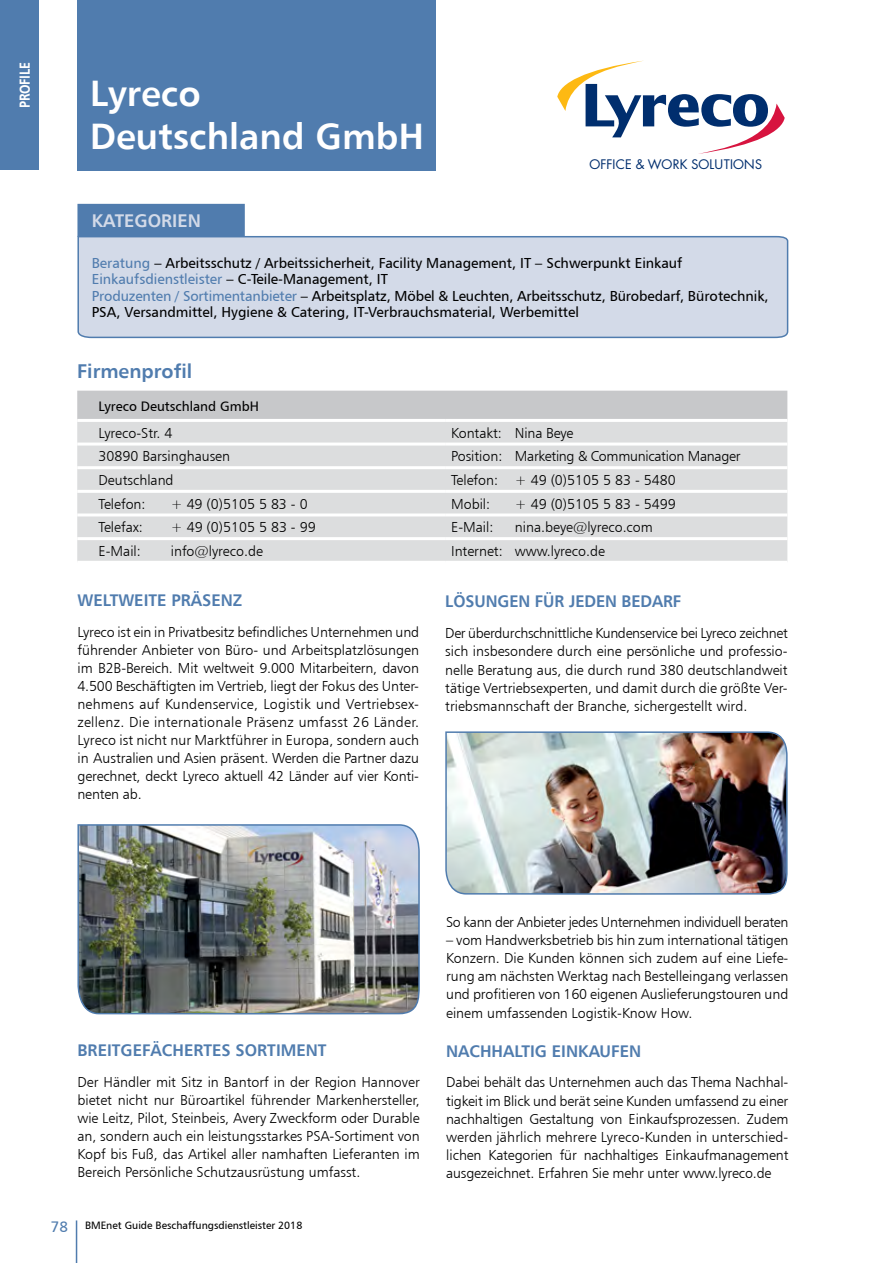
<style>
.page{position:relative;width:893px;height:1263px;background:#fff}
.page>*{position:absolute;margin:0;border:0;box-sizing:border-box;transform-origin:0 0}
.t1{font:700 36px/43.2px "PI Frutiger";color:#fff}
.t2{font:700 19.5px "PI Frutiger";color:#507cae}
.t3{font:700 18px "PI Frutiger";color:#d3dae8}
.t4{font:700 16.5px "PI Frutiger";color:#507cae}
.t5{font:700 15px "PI Frutiger Condensed";letter-spacing:-.01em;color:#fff}
.t6{font:14.55px "Futura T";letter-spacing:-.02em;color:#002e6e}
.t7{font:300 14.25px/18px "PI Frutiger";color:#000;text-align:justify}
.t8{font:14.25px/16.5px "PI Frutiger";color:#000}
.t9{font:300 14.25px "PI Frutiger";letter-spacing:-.025em;color:#000}
.t10{font:300 14.25px "PI Frutiger";letter-spacing:-.02em;color:#000}
.t11{font:13.5px "PI Frutiger";color:#000}
.t12{font:10.5px "PI Frutiger";color:#000}
.s1{color:#507cae}
.s2{font-size:15px;color:#507cae}
</style>
<div class="page">
<hr style="left:76px;top:1220px;width:1px;height:43px;background:#507cae">
<div style="left:0;top:0;width:38px;height:170px;background:#507cae"></div>
<div style="left:77px;top:0;width:359px;height:170px;background:#507cae"></div>
<svg style="left:557px;top:61px;width:228px;height:93px"></svg>
<div style="left:77px;top:235px;width:712px;height:104px;background:#d3dae8"></div>
<div style="left:78px;top:205px;width:166px;height:31px;background:#507cae"></div>
<div style="left:77px;top:204px;width:168px;height:33px;border:2px solid #507cae"></div>
<div style="left:77px;top:391px;width:710px;height:28px;background:#c7c8ca"></div>
<div style="left:77px;top:422px;width:710px;height:139px;background:#dcddde"></div>
<hr style="left:77px;top:443px;width:368px;height:3px;background:#fff">
<hr style="left:445px;top:443px;width:342px;height:3px;background:#fff">
<hr style="left:77px;top:466px;width:368px;height:3px;background:#fff">
<hr style="left:445px;top:466px;width:342px;height:3px;background:#fff">
<hr style="left:77px;top:490px;width:368px;height:3px;background:#fff">
<hr style="left:445px;top:490px;width:342px;height:3px;background:#fff">
<hr style="left:77px;top:513px;width:368px;height:3px;background:#fff">
<hr style="left:445px;top:513px;width:342px;height:3px;background:#fff">
<hr style="left:77px;top:537px;width:368px;height:3px;background:#fff">
<hr style="left:445px;top:537px;width:342px;height:3px;background:#fff">
<img style="left:77px;top:824px;width:343px;height:191px">
<img style="left:445px;top:731px;width:343px;height:164px">
<p class="t5" style="left:16px;top:108px;width:48px;rotate:-90deg">PROFILE</p>
<h1 class="t1" style="left:90px;top:71px;width:335px">Lyreco<br>Deutschland GmbH</h1>
<p class="t3" style="left:92px;top:210px;width:111px">KATEGORIEN</p>
<p class="t6" style="left:589px;top:156px;width:175px">OFFICE &amp; WORK SOLUTIONS</p>
<p class="t8" style="left:92px;top:254px;width:678px"><span class="s1">Beratung</span> – Arbeitsschutz / Arbeitssicherheit, Facility Management, IT – Schwerpunkt Einkauf <span class="s1">Einkaufsdienstleister</span> – C-Teile-Management, IT<br><span class="s1">Produzenten / Sortimentanbieter</span> – Arbeitsplatz, Möbel &amp; Leuchten, Arbeitsschutz, Bürobedarf, Bürotechnik, PSA, Versandmittel, Hygiene &amp; Catering, IT-Verbrauchsmaterial, Werbemittel</p>
<h2 class="t2" style="left:77px;top:359px;width:116px">Firmenprofil</h2>
<p class="t11" style="left:99px;top:398px;width:162px">Lyreco Deutschland GmbH</p>
<p class="t7" style="left:99px;top:423px;width:76px">Lyreco-Str. 4</p>
<p class="t7" style="left:451px;top:423px;width:124px">Kontakt: Nina Beye</p>
<p class="t7" style="left:99px;top:447px;width:133px">30890 Barsinghausen</p>
<p class="t10" style="left:451px;top:448px;width:291px">Position: Marketing &amp; Communication Manager</p>
<p class="t7" style="left:99px;top:471px;width:77px">Deutschland</p>
<p class="t7" style="left:451px;top:471px;width:226px">Telefon: + 49 (0)5105 5 83 - 5480</p>
<p class="t7" style="left:99px;top:494px;width:49px">Telefon:</p>
<p class="t7" style="left:171px;top:494px;width:138px">+ 49 (0)5105 5 83 - 0</p>
<p class="t7" style="left:451px;top:494px;width:41px">Mobil:</p>
<p class="t7" style="left:515px;top:494px;width:162px">+ 49 (0)5105 5 83 - 5499</p>
<p class="t7" style="left:99px;top:518px;width:46px">Telefax:</p>
<p class="t7" style="left:171px;top:518px;width:146px">+ 49 (0)5105 5 83 - 99</p>
<p class="t7" style="left:451px;top:518px;width:44px">E-Mail:</p>
<p class="t7" style="left:515px;top:518px;width:140px">nina.beye@lyreco.com</p>
<p class="t7" style="left:99px;top:542px;width:44px">E-Mail:</p>
<p class="t7" style="left:171px;top:542px;width:94px">info@lyreco.de</p>
<p class="t7" style="left:451px;top:542px;width:155px">Internet: www.lyreco.de</p>
<p class="t4" style="left:77px;top:590px;width:166px">WELTWEITE PRÄSENZ</p>
<p class="t7" style="left:77px;top:622px;width:343px">Lyreco ist ein in Privatbesitz befindliches Unternehmen und führender Anbieter von Büro- und Arbeitsplatzlösungen im B2B-Bereich. Mit weltweit 9.000 Mitarbeitern, davon 4.500 Beschäftigten im Vertrieb, liegt der Fokus des Unter&shy;nehmens auf Kundenservice, Logistik und Vertriebsex&shy;zellenz. Die internationale Präsenz umfasst 26 Länder.<br>Lyreco ist nicht nur Marktführer in Europa, sondern auch in Australien und Asien präsent. Werden die Partner dazu gerechnet, deckt Lyreco aktuell 42 Länder auf vier Konti&shy;nenten ab.</p>
<p class="t4" style="left:445px;top:591px;width:237px">LÖSUNGEN FÜR JEDEN BEDARF</p>
<p class="t7" style="left:445px;top:624px;width:344px">Der überdurchschnittliche Kundenservice bei Lyreco zeichnet sich insbesondere durch eine persönliche und professio&shy;nelle Beratung aus, die durch rund 380 deutschlandweit tätige Vertriebsexperten, und damit durch die größte Ver&shy;triebsmannschaft der Branche, sichergestellt wird.</p>
<p class="t4" style="left:77px;top:1040px;width:251px">BREITGEFÄCHERTES SORTIMENT</p>
<p class="t7" style="left:77px;top:1073px;width:344px">Der Händler mit Sitz in Bantorf in der Region Hannover bietet nicht nur Büroartikel führender Markenhersteller, wie Leitz, Pilot, Steinbeis, Avery Zweckform oder Durable an, sondern auch ein leistungsstarkes PSA-Sortiment von Kopf bis Fuß, das Artikel aller namhaften Lieferanten im Bereich Persönliche Schutzausrüstung umfasst.</p>
<p class="t12" style="left:51px;top:1219px;width:253px"><span class="s2">78</span> BMEnet Guide Beschaffungsdienstleister 2018</p>
<p class="t9" style="left:446px;top:913px;width:344px">So kann der Anbieter jedes Unternehmen individuell beraten</p>
<p class="t7" style="left:446px;top:930px;width:344px">– vom Handwerksbetrieb bis hin zum international tätigen Konzern. Die Kunden können sich zudem auf eine Liefe&shy;rung am nächsten Werktag nach Bestelleingang verlassen und profitieren von 160 eigenen Auslieferungstouren und einem umfassenden Logistik-Know How.</p>
<p class="t4" style="left:446px;top:1040px;width:197px">NACHHALTIG EINKAUFEN</p>
<p class="t7" style="left:446px;top:1073px;width:344px">Dabei behält das Unternehmen auch das Thema Nachhal&shy;tigkeit im Blick und berät seine Kunden umfassend zu einer nachhaltigen Gestaltung von Einkaufsprozessen. Zudem werden jährlich mehrere Lyreco-Kunden in unterschied&shy;lichen Kategorien für nachhaltiges Einkaufmanagement ausgezeichnet. Erfahren Sie mehr unter www.lyreco.de</p>
</div>
